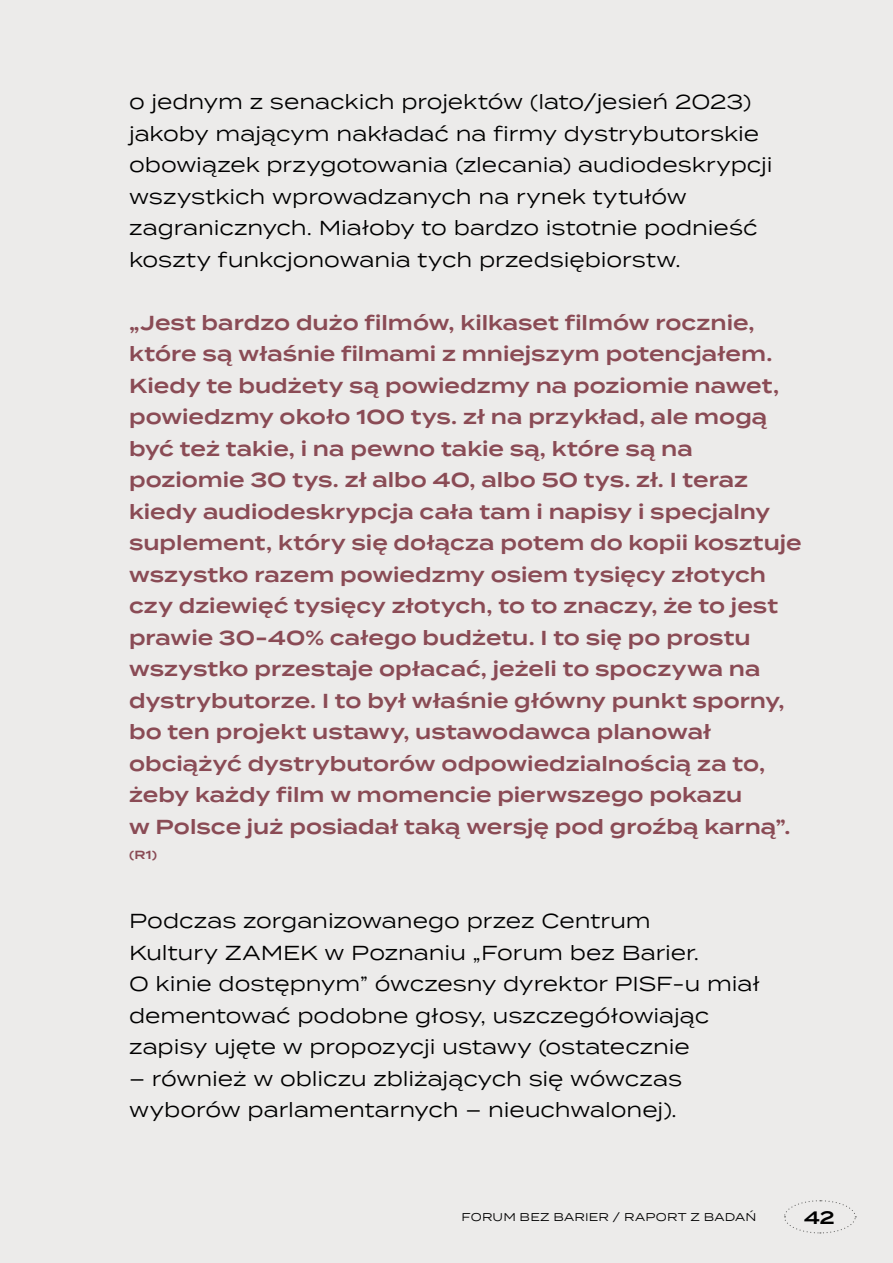
<style>
.page{position:relative;width:893px;height:1263px;background:#ecebea}
.page>*{position:absolute;margin:0;border:0;box-sizing:border-box;transform-origin:0 0}
.t1{font:600 20.25px/31.5px "Termina";color:#8a4b55}
.t2{font:20.25px/31.5px "Termina";letter-spacing:-.005em;color:#000}
.t3{font:600 18px "Termina";color:#000}
.t4{font:600 11.85px "Termina";color:#8a4b55}
.t5{font:11.25px "Termina";letter-spacing:.02em;color:#000}
</style>
<div class="page">
<svg style="left:784px;top:1200px;width:72px;height:34px"></svg>
<p class="t2" style="left:129px;top:85px;width:645px">o jednym z senackich projektów (lato/jesień 2023) jakoby mającym nakładać na firmy dystrybutorskie obowiązek przygotowania (zlecania) audiodeskrypcji wszystkich wprowadzanych na rynek tytułów zagranicznych. Miałoby to bardzo istotnie podnieść koszty funkcjonowania tych przedsiębiorstw.</p>
<p class="t1" style="left:129px;top:307px;width:674px">„Jest bardzo dużo filmów, kilkaset filmów rocznie, które są właśnie filmami z mniejszym potencjałem.<br>Kiedy te budżety są powiedzmy na poziomie nawet, powiedzmy około 100 tys. zł na przykład, ale mogą być też takie, i na pewno takie są, które są na poziomie 30 tys. zł albo 40, albo 50 tys. zł. I teraz kiedy audiodeskrypcja cała tam i napisy i specjalny suplement, który się dołącza potem do kopii kosztuje wszystko razem powiedzmy osiem tysięcy złotych czy dziewięć tysięcy złotych, to to znaczy, że to jest prawie 30-40% całego budżetu. I to się po prostu wszystko przestaje opłacać, jeżeli to spoczywa na dystrybutorze. I to był właśnie główny punkt sporny, bo ten projekt ustawy, ustawodawca planował obciążyć dystrybutorów odpowiedzialnością za to, żeby każdy film w momencie pierwszego pokazu<br>w Polsce już posiadał taką wersję pod groźbą karną”.</p>
<p class="t4" style="left:129px;top:845px;width:29px">(R1)</p>
<p class="t2" style="left:129px;top:904px;width:632px">Podczas zorganizowanego przez Centrum<br>Kultury ZAMEK w Poznaniu „Forum bez Barier.<br>O kinie dostępnym” ówczesny dyrektor PISF-u miał dementować podobne głosy, uszczegółowiając zapisy ujęte w propozycji ustawy (ostatecznie</p>
<p class="t2" style="left:129px;top:1062px;width:555px">– również w obliczu zbliżających się wówczas wyborów parlamentarnych – nieuchwalonej).</p>
<p class="t5" style="left:462px;top:1209px;width:296px">FORUM BEZ BARIER / RAPORT Z BADAŃ</p>
<p class="t3" style="left:804px;top:1204px;width:32px">42</p>
</div>
